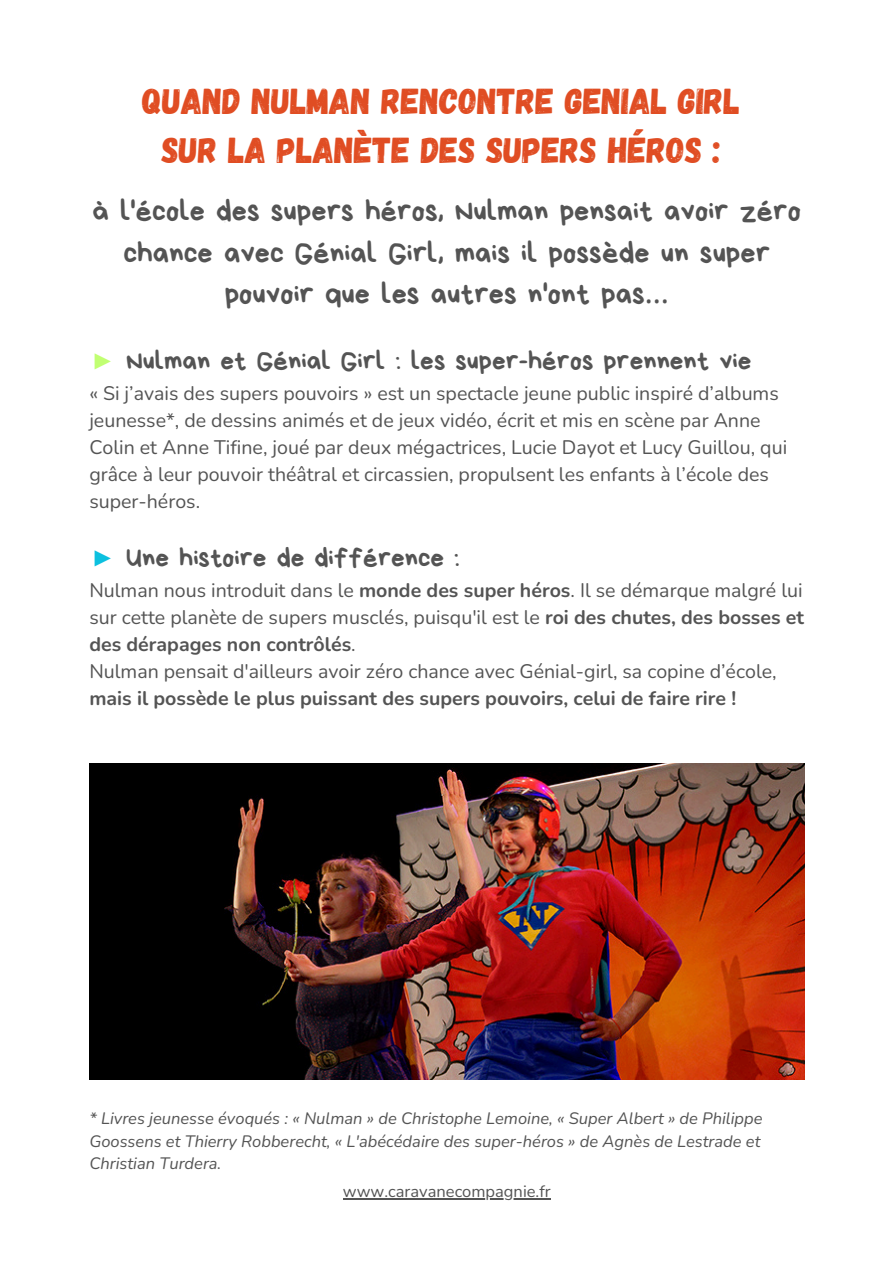
<style>
.page{position:relative;width:894px;height:1264px;background:#fff}
.page>*{position:absolute;margin:0;border:0;box-sizing:border-box;transform-origin:0 0}
.t1{font:36px/49.5px "Gagalin";color:#e04d23;text-align:center}
.t2{font:30px/41.7px "Bryndan Write";color:#545454;text-align:center}
.t3{font:27px "Bryndan Write";color:#545454}
.t4{font:19.5px/27px "Nunito";color:#545454}
.t5{font:italic 16.5px/22.5px "Nunito";color:#545454}
.t6{font:16.5px "Nunito";color:#545454}
.s1{font-family:"Noto Sans Gurmukhi"}
.s2{font-family:"Liberation Serif";color:#c1ff72}
.s3{font-family:"Liberation Serif";color:#0cc0df}
.s4{font-weight:700}
</style>
<div class="page">
<img style="left:89px;top:763px;width:715px;height:316px">
<hr style="left:343px;top:1198px;width:207px;height:1px;background:#545454">
<h3 class="t1" style="left:143px;top:74px;width:599px">QUAND NULMAN RENCONTRE GENIAL GIRL<br>SUR LA PLANÈTE DES SUPERS HÉROS :</h3>
<h3 class="t2" style="left:92px;top:190px;width:710px">à l'école des supers héros, Nulman pensait avoir zéro chance avec Génial Girl, mais il possède un super pouvoir que les autres n'ont pas<span class="s1">…</span></h3>
<h1 class="t3" style="left:89px;top:348px;width:663px"><span class="s2">►</span> Nulman et Génial Girl : les super-héros prennent vie</h1>
<h1 class="t4" style="left:89px;top:380px;width:699px">« Si j’avais des supers pouvoirs » est un spectacle jeune public inspiré d’albums jeunesse*, de dessins animés et de jeux vidéo, écrit et mis en scène par Anne Colin et Anne Tifine, joué par deux mégactrices, Lucie Dayot et Lucy Guillou, qui grâce à leur pouvoir théâtral et circassien, propulsent les enfants à l’école des super-héros.</h1>
<h2 class="t3" style="left:89px;top:545px;width:372px"><span class="s3">►</span> Une histoire de différence :</h2>
<h2 class="t4" style="left:89px;top:577px;width:716px">Nulman nous introduit dans le <span class="s4">monde des super héros</span>. Il se démarque malgré lui sur cette planète de supers musclés, puisqu'il est le <span class="s4">roi des chutes, des bosses et des dérapages non contrôlés</span>.<br>Nulman pensait d'ailleurs avoir zéro chance avec Génial-girl, sa copine d’école, <span class="s4">mais il possède le plus puissant des supers pouvoirs, celui de faire rire !</span></h2>
<p class="t5" style="left:89px;top:1107px;width:674px">* Livres jeunesse évoqués : « Nulman » de Christophe Lemoine, « Super Albert » de Philippe<br>Goossens et Thierry Robberecht, « L'abécédaire des super-héros » de Agnès de Lestrade et<br>Christian Turdera.</p>
<p class="t6" style="left:343px;top:1180px;width:209px">www.caravanecompagnie.fr</p>
</div>
